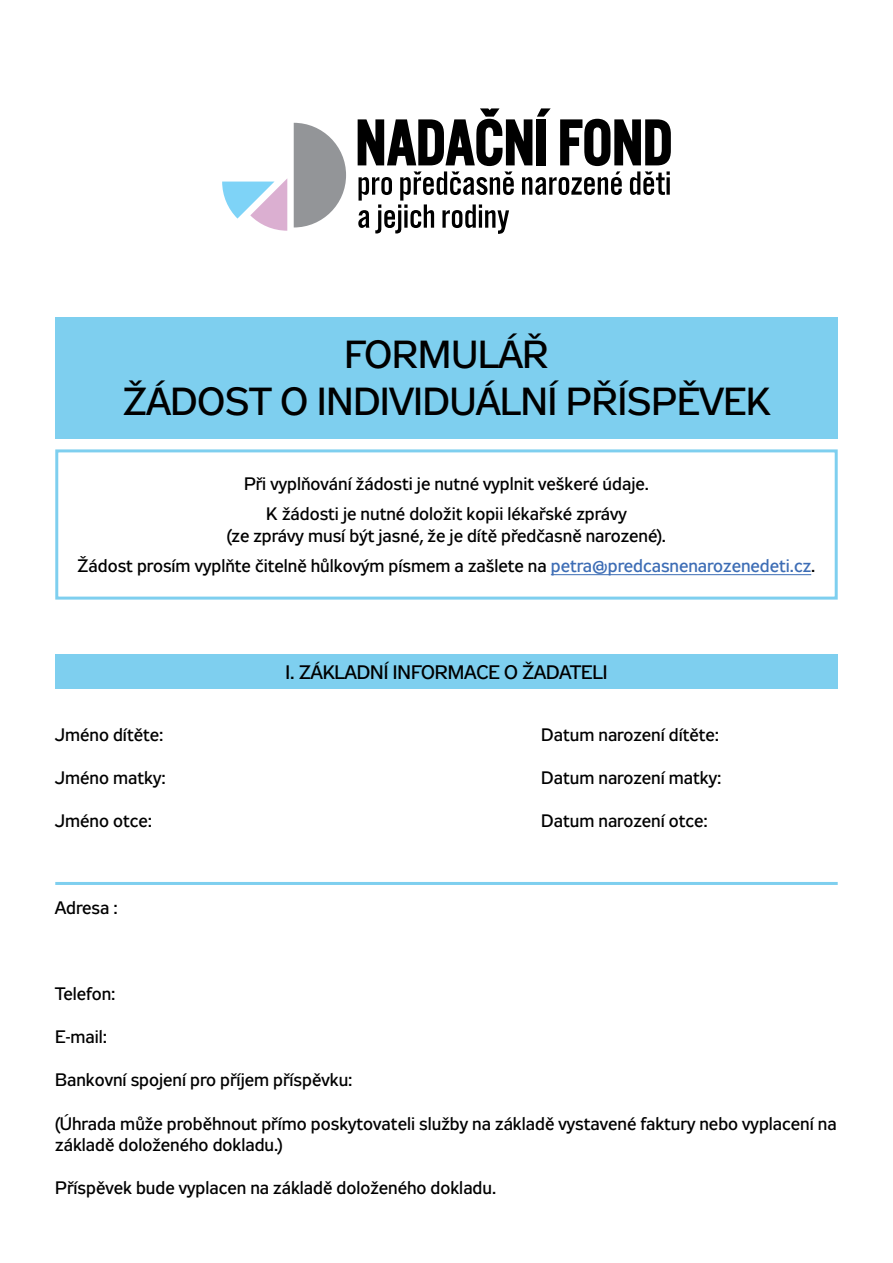
<style>
.page{position:relative;width:893px;height:1263px;background:#fff}
.page>*{position:absolute;margin:0;border:0;box-sizing:border-box;transform-origin:0 0}
.t1{font:39px/46.8px "Zeppelin 32";color:#000;text-align:center}
.t2{font:19.5px "Zeppelin 32";color:#000}
.t3{font:18px/30.2px "Zeppelin 32";color:#000;text-align:center}
.s1{color:#3d6db5}
</style>
<div class="page">
<svg style="left:294px;top:123px;width:52px;height:104px"></svg>
<svg style="left:222px;top:179px;width:65px;height:52px"></svg>
<svg style="left:358px;top:108px;width:313px;height:126px"></svg>
<div style="left:55px;top:317px;width:783px;height:121px;background:#7ecfef"></div>
<hr style="left:551px;top:574px;width:260px;height:1px;background:#3d6db5">
<div style="left:55px;top:449px;width:783px;height:151px;border:3px solid #7ecfef"></div>
<div style="left:55px;top:655px;width:783px;height:34px;background:#7ecfef"></div>
<hr style="left:55px;top:882px;width:783px;height:3px;background:#7ecfef">
<h1 class="t1" style="left:123px;top:332px;width:648px">FORMULÁŘ<br>ŽÁDOST O INDIVIDUÁLNÍ PŘÍSPĚVEK</h1>
<p class="t3" style="left:244px;top:469px;width:406px">Při vyplňování žádosti je nutné vyplnit veškeré údaje.<br>K žádosti je nutné doložit kopii lékařské zprávy</p>
<p class="t3" style="left:78px;top:521px;width:739px">(ze zprávy musí být jasné, že je dítě předčasně narozené).<br>Žádost prosím vyplňte čitelně hůlkovým písmem a zašlete na <span class="s1">petra@predcasnenarozenedeti.cz</span>.</p>
<p class="t2" style="left:285px;top:661px;width:323px">I. ZÁKLADNÍ INFORMACE O ŽADATELI</p>
<p class="t3" style="left:55px;top:720px;width:110px">Jméno dítěte:</p>
<p class="t3" style="left:541px;top:720px;width:179px">Datum narození dítěte:</p>
<p class="t3" style="left:55px;top:763px;width:112px">Jméno matky:</p>
<p class="t3" style="left:541px;top:763px;width:182px">Datum narození matky:</p>
<p class="t3" style="left:55px;top:806px;width:98px">Jméno otce:</p>
<p class="t3" style="left:541px;top:806px;width:168px">Datum narození otce:</p>
<p class="t3" style="left:55px;top:892px;width:64px">Adresa :</p>
<p class="t3" style="left:55px;top:979px;width:62px">Telefon:</p>
<p class="t3" style="left:55px;top:1022px;width:53px">E-mail:</p>
<p class="t3" style="left:55px;top:1065px;width:299px">Bankovní spojení pro příjem příspěvku:</p>
<p class="t3" style="left:55px;top:1113px;width:783px;line-height:21.6px;text-align:left">(Úhrada může proběhnout přímo poskytovateli služby na základě vystavené faktury nebo vyplacení na základě doloženého dokladu.)</p>
<p class="t3" style="left:55px;top:1173px;width:442px">Příspěvek bude vyplacen na základě doloženého dokladu.</p>
</div>
